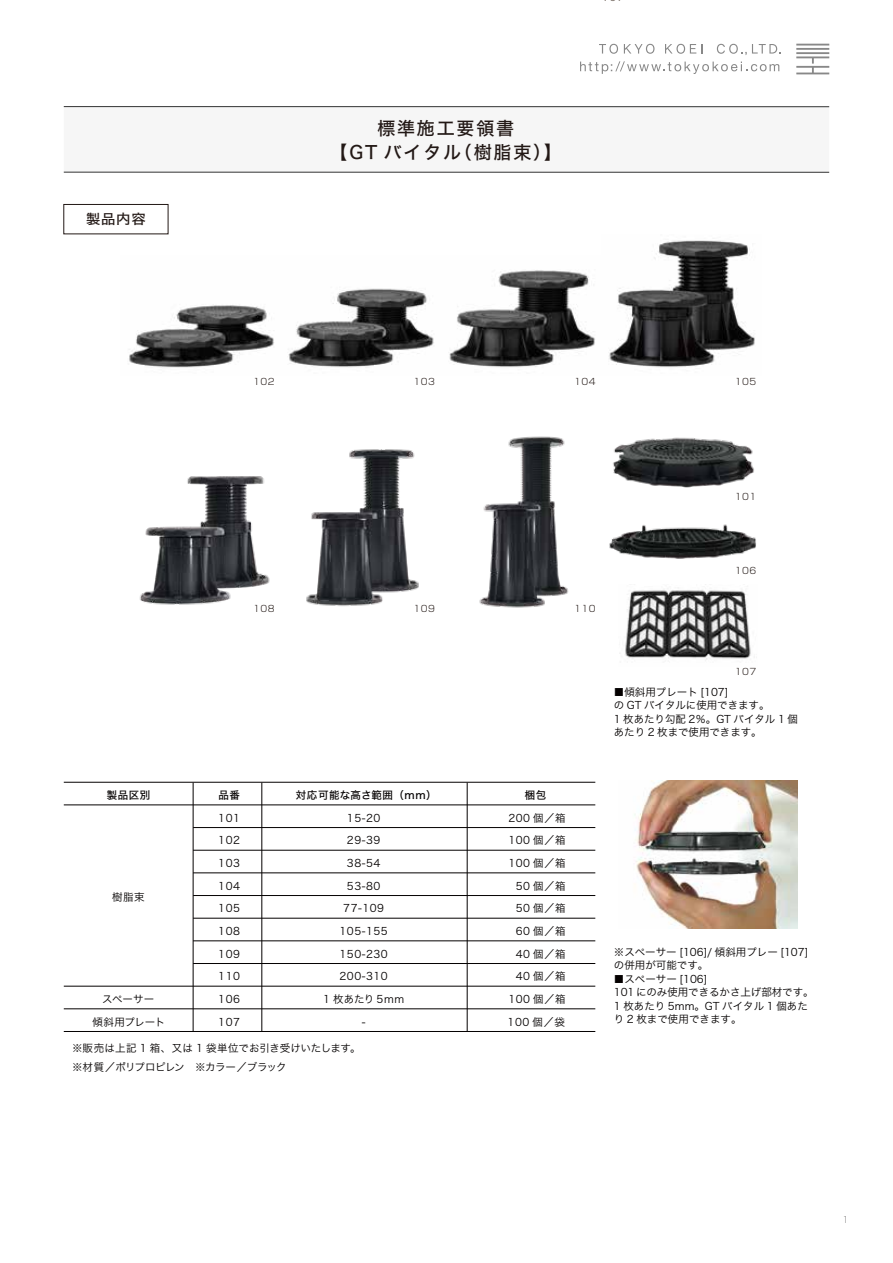
<style>
.page{position:relative;width:893px;height:1263px;background:#fff}
.page>*{position:absolute;margin:0;border:0;box-sizing:border-box;transform-origin:0 0}
.t1{font:18px/24px "Hira Kaku Std W5";letter-spacing:.1em;color:#221815;text-align:center}
.t2{font:13.5px "Hira Kaku Std W5";color:#221815;scale:1.06 1}
.t3{font:10.5px/13.5px "Hira Kaku Std W3";color:#040000}
.t4{font:10.5px/19.5px "Hira Kaku Std W3";letter-spacing:-.02em;color:#040000}
.t5{font:10.5px "Hira Kaku Std W5";letter-spacing:.05em;color:#040000}
.t6{font:300 9px "Shin Go Pro";letter-spacing:.05em;color:#221815}
.t7{font:9px "Hira Kaku Std W1";color:#727171}
</style>
<div class="page">
<img style="left:613px;top:437px;width:141px;height:51px">
<img style="left:609px;top:524px;width:147px;height:35px">
<img style="left:129px;top:270px;width:466px;height:98px">
<img style="left:609px;top:240px;width:146px;height:128px">
<img style="left:619px;top:590px;width:132px;height:71px">
<img style="left:139px;top:476px;width:131px;height:129px">
<img style="left:306px;top:449px;width:113px;height:157px">
<img style="left:479px;top:436px;width:90px;height:172px">
<div style="left:63px;top:204px;width:106px;height:30px;border:1px solid #221815"></div>
<hr style="left:193px;top:963px;width:402px;height:1px;background:#040000">
<hr style="left:64px;top:1031px;width:531px;height:1px;background:#040000">
<hr style="left:64px;top:1008px;width:531px;height:1px;background:#040000">
<hr style="left:64px;top:986px;width:531px;height:1px;background:#040000">
<hr style="left:193px;top:895px;width:402px;height:1px;background:#040000">
<hr style="left:193px;top:940px;width:402px;height:1px;background:#040000">
<hr style="left:193px;top:918px;width:402px;height:1px;background:#040000">
<hr style="left:193px;top:827px;width:402px;height:1px;background:#040000">
<hr style="left:193px;top:873px;width:402px;height:1px;background:#040000">
<hr style="left:193px;top:850px;width:402px;height:1px;background:#040000">
<hr style="left:64px;top:782px;width:531px;height:1px;background:#040000">
<hr style="left:64px;top:805px;width:531px;height:1px;background:#040000">
<hr style="left:193px;top:783px;width:1px;height:248px;background:#040000">
<hr style="left:262px;top:783px;width:1px;height:248px;background:#040000">
<hr style="left:467px;top:783px;width:1px;height:248px;background:#040000">
<img style="left:634px;top:781px;width:163px;height:148px">
<div style="left:64px;top:107px;width:765px;height:65px;background:#f6f6f6"></div>
<hr style="left:64px;top:106px;width:765px;height:1px;background:#323333">
<hr style="left:64px;top:172px;width:765px;height:1px;background:#323333">
<svg style="left:580px;top:61px;width:199px;height:13px"></svg>
<svg style="left:599px;top:44px;width:19px;height:10px"></svg>
<svg style="left:624px;top:44px;width:30px;height:10px"></svg>
<svg style="left:665px;top:44px;width:31px;height:10px"></svg>
<svg style="left:717px;top:44px;width:64px;height:11px"></svg>
<hr style="left:796px;top:44px;width:33px;height:2px;background:#888">
<hr style="left:796px;top:48px;width:33px;height:2px;background:#888">
<hr style="left:796px;top:52px;width:33px;height:2px;background:#888">
<svg style="left:796px;top:56px;width:33px;height:18px"></svg>
<p class="t2" style="left:86px;top:209px;width:58px">製品内容</p>
<h1 class="t1" style="left:330px;top:117px;width:234px">標準施工要領書<br>【GT バイタル（樹脂束）】</h1>
<p class="t6" style="left:253px;top:374px;width:23px">102</p>
<p class="t6" style="left:413px;top:374px;width:23px">103</p>
<p class="t6" style="left:574px;top:374px;width:23px">104</p>
<p class="t6" style="left:735px;top:374px;width:23px">105</p>
<p class="t6" style="left:735px;top:489px;width:23px">101</p>
<p class="t6" style="left:253px;top:601px;width:23px">108</p>
<p class="t6" style="left:413px;top:601px;width:23px">109</p>
<p class="t6" style="left:574px;top:601px;width:23px">110</p>
<p class="t6" style="left:735px;top:563px;width:23px">106</p>
<p class="t5" style="left:107px;top:787px;width:45px">製品区別</p>
<p class="t5" style="left:218px;top:787px;width:23px">品番</p>
<p class="t5" style="left:296px;top:787px;width:142px">対応可能な高さ範囲（mm）</p>
<p class="t5" style="left:525px;top:787px;width:23px">梱包</p>
<p class="t3" style="left:218px;top:811px;width:23px">101</p>
<p class="t3" style="left:347px;top:811px;width:35px">15-20</p>
<p class="t3" style="left:508px;top:811px;width:59px">200 個／箱</p>
<p class="t3" style="left:218px;top:833px;width:23px">102</p>
<p class="t3" style="left:347px;top:833px;width:35px">29-39</p>
<p class="t3" style="left:508px;top:833px;width:59px">100 個／箱</p>
<p class="t3" style="left:218px;top:856px;width:23px">103</p>
<p class="t3" style="left:347px;top:856px;width:35px">38-54</p>
<p class="t3" style="left:508px;top:856px;width:59px">100 個／箱</p>
<p class="t3" style="left:112px;top:890px;width:34px">樹脂束</p>
<p class="t3" style="left:218px;top:879px;width:23px">104</p>
<p class="t3" style="left:218px;top:901px;width:23px">105</p>
<p class="t3" style="left:347px;top:879px;width:35px">53-80</p>
<p class="t3" style="left:343px;top:901px;width:42px">77-109</p>
<p class="t3" style="left:516px;top:879px;width:52px">50 個／箱</p>
<p class="t3" style="left:516px;top:901px;width:52px">50 個／箱</p>
<p class="t3" style="left:218px;top:924px;width:23px">108</p>
<p class="t3" style="left:340px;top:924px;width:50px">105-155</p>
<p class="t3" style="left:516px;top:924px;width:52px">60 個／箱</p>
<p class="t3" style="left:218px;top:947px;width:23px">109</p>
<p class="t3" style="left:340px;top:947px;width:50px">150-230</p>
<p class="t3" style="left:516px;top:947px;width:52px">40 個／箱</p>
<p class="t3" style="left:218px;top:969px;width:23px">110</p>
<p class="t3" style="left:340px;top:969px;width:50px">200-310</p>
<p class="t3" style="left:516px;top:969px;width:52px">40 個／箱</p>
<p class="t3" style="left:93px;top:987px;width:74px;line-height:22.6px;text-align:center">スペーサー<br>傾斜用プレート</p>
<p class="t3" style="left:218px;top:987px;width:23px;line-height:22.6px">106<br>107</p>
<p class="t3" style="left:323px;top:987px;width:82px;line-height:22.6px;text-align:center">1 枚あたり 5mm -</p>
<p class="t3" style="left:508px;top:987px;width:60px;line-height:22.6px">100 個／箱<br>100 個／袋</p>
<p class="t4" style="left:72px;top:1038px;width:290px">※販売は上記 1 箱、又は 1 袋単位でお引き受けいたします。※材質／ポリプロピレン　※カラー／ブラック</p>
<p class="t6" style="left:735px;top:664px;width:23px">107</p>
<p class="t3" style="left:614px;top:685px;width:186px">■傾斜用プレート [107]<br>の GT バイタルに使用できます。<br>1 枚あたり勾配 2％。GT バイタル 1 個あたり 2 枚まで使用できます。</p>
<p class="t3" style="left:614px;top:945px;width:196px">※スペーサー [106]/ 傾斜用プレー [107]の併用が可能です。</p>
<p class="t3" style="left:614px;top:972px;width:201px">■スペーサー [106]<br>101 にのみ使用できるかさ上げ部材です。<br>1 枚あたり 5mm。GT バイタル 1 個あたり 2 枚まで使用できます。</p>
<p class="t7" style="left:843px;top:1213px;width:7px">1</p>
</div>
